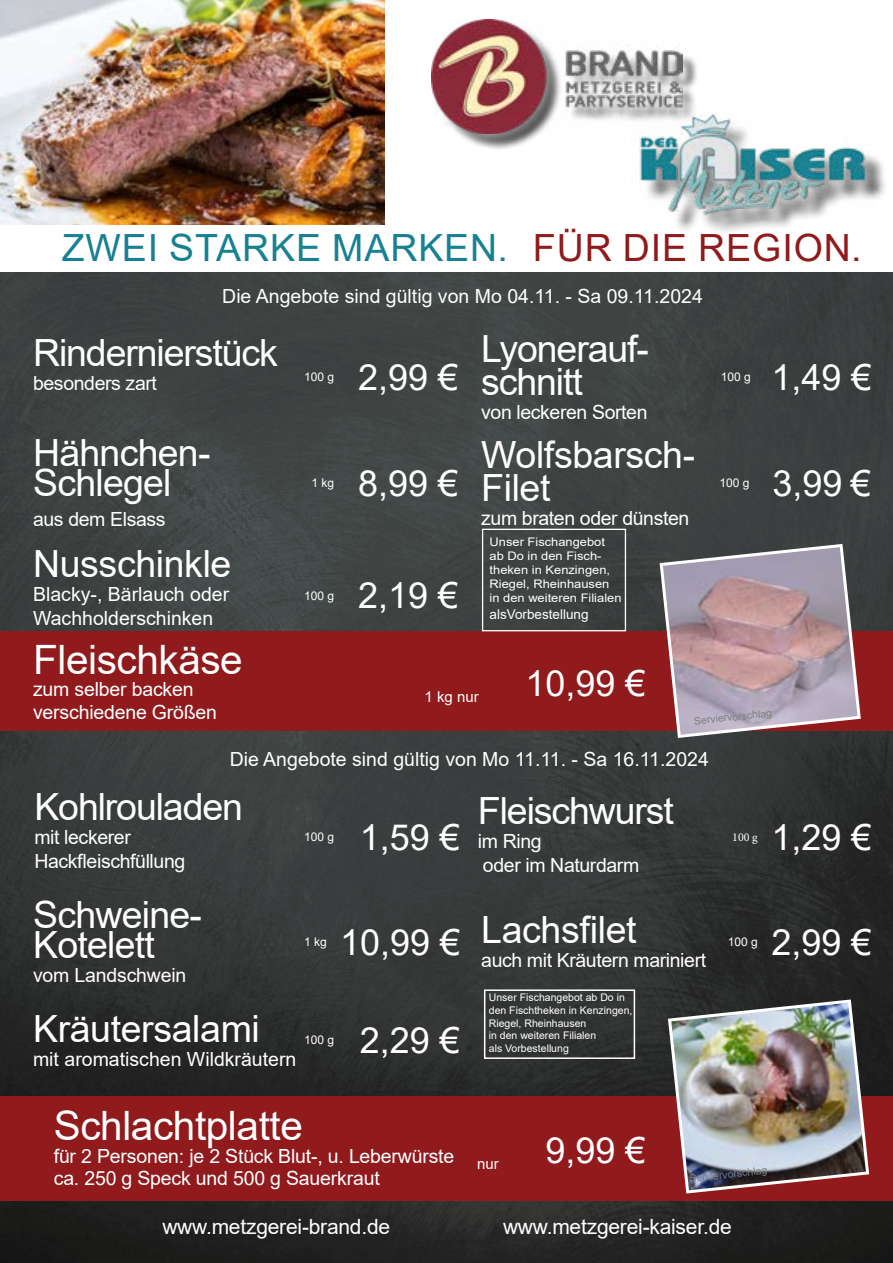
<style>
.page{position:relative;width:893px;height:1263px;background:#fff}
.page>*{position:absolute;margin:0;border:0;box-sizing:border-box;transform-origin:0 0}
.t1{font:40.5px "Arial";letter-spacing:-.01em;color:#fff}
.t2{font:37.5px/30px "Arial";letter-spacing:-.02em;color:#fff}
.t3{font:37.5px "Arial";letter-spacing:.025em;color:#178192}
.t4{font:36px "Arial";color:#fff}
.t5{font:21px "Arial";letter-spacing:-.01em;color:#fff}
.t6{font:19.5px/24px "Arial";letter-spacing:-.01em;color:#fff}
.t7{font:15px "Arial";color:#fff}
.t8{font:13.5px "Arial";color:#fff}
.t9{font:12px "Arial";color:#fff}
.t10{font:12px "Minion Pro";color:#fff}
.t11{font:11.85px/14.2px "Arial";color:#fff;scale:1.09 1}
.t12{font:10.5px/12.6px "Arial";color:#fff}
.t13{font:10.5px "Arial";color:#7e7e7d}
.s1{color:#901a1c}
</style>
<div class="page">
<img style="left:0;top:1201px;width:893px;height:62px">
<img style="left:0;top:272px;width:893px;height:824px">
<div style="left:0;top:1096px;width:893px;height:105px;background:#901a1c"></div>
<img style="left:666px;top:998px;width:205px;height:196px">
<div style="left:484px;top:989px;width:151px;height:70px;border:2px solid #fff"></div>
<img style="left:431px;top:19px;width:252px;height:115px">
<div style="left:644px;top:119px;width:243px;height:117px;background:#000;opacity:.75"></div>
<svg style="left:624px;top:99px;width:255px;height:130px"></svg>
<img style="left:631px;top:113px;width:242px;height:103px">
<div style="left:0;top:631px;width:893px;height:100px;background:#901a1c"></div>
<svg style="left:658px;top:542px;width:204px;height:198px;background:#a38b94"></svg>
<img style="left:0;top:0;width:384px;height:224px">
<div style="left:482px;top:529px;width:144px;height:102px;border:1px solid #fff"></div>
<h2 class="t3" style="left:62px;top:222px;width:801px">ZWEI STARKE MARKEN. <span class="s1">FÜR DIE REGION.</span></h2>
<p class="t6" style="left:222px;top:284px;width:482px">Die Angebote sind gültig von Mo 04.11. - Sa 09.11.2024</p>
<h2 class="t2" style="left:33px;top:338px;width:246px">Rindernierstück</h2>
<p class="t6" style="left:33px;top:371px;width:125px">besonders zart</p>
<h2 class="t2" style="left:33px;top:438px;width:179px">Hähnchen-<br>Schlegel</h2>
<p class="t6" style="left:33px;top:507px;width:134px">aus dem Elsass</p>
<h2 class="t2" style="left:33px;top:549px;width:200px">Nusschinkle</h2>
<p class="t6" style="left:33px;top:582px;width:198px">Blacky-, Bärlauch oder<br>Wachholderschinken</p>
<h1 class="t1" style="left:33px;top:631px;width:211px">Fleischkäse</h1>
<p class="t6" style="left:33px;top:677px;width:162px">zum selber backen</p>
<p class="t9" style="left:304px;top:368px;width:32px">100 g</p>
<p class="t9" style="left:311px;top:474px;width:24px">1 kg</p>
<p class="t9" style="left:304px;top:587px;width:32px">100 g</p>
<h3 class="t4" style="left:358px;top:352px;width:102px">2,99 €</h3>
<h3 class="t4" style="left:358px;top:458px;width:102px">8,99 €</h3>
<h3 class="t4" style="left:358px;top:571px;width:102px">2,19 €</h3>
<h2 class="t2" style="left:481px;top:332px;width:169px;line-height:33px">Lyonerauf&shy;schnitt</h2>
<p class="t6" style="left:481px;top:400px;width:168px">von leckeren Sorten</p>
<h2 class="t2" style="left:481px;top:438px;width:215px;line-height:33px">Wolfsbarsch-<br>Filet</h2>
<p class="t6" style="left:481px;top:506px;width:210px">zum braten oder dünsten</p>
<p class="t11" style="left:490px;top:534px;width:123px">Unser Fischangebot ab Do in den Fisch&shy;theken in Kenzingen,<br>Riegel, Rheinhausen in den weiteren Filialen</p>
<p class="t8" style="left:490px;top:604px;width:101px">alsVorbestellung</p>
<p class="t7" style="left:424px;top:687px;width:56px">1 kg nur</p>
<h3 class="t4" style="left:525px;top:659px;width:122px">10,99 €</h3>
<p class="t9" style="left:721px;top:368px;width:32px">100 g</p>
<h3 class="t4" style="left:771px;top:352px;width:102px">1,49 €</h3>
<p class="t9" style="left:720px;top:474px;width:32px">100 g</p>
<h3 class="t4" style="left:772px;top:458px;width:100px">3,99 €</h3>
<p class="t13" style="left:693px;top:714px;width:80px;rotate:-6deg">Serviervorschlag</p>
<p class="t6" style="left:230px;top:747px;width:481px">Die Angebote sind gültig von Mo 11.11. - Sa 16.11.2024</p>
<h2 class="t2" style="left:34px;top:792px;width:210px">Kohlrouladen</h2>
<p class="t6" style="left:34px;top:825px;width:152px">mit leckerer<br>Hackfleischfüllung</p>
<p class="t9" style="left:304px;top:828px;width:32px">100 g</p>
<h3 class="t4" style="left:360px;top:812px;width:102px">1,59 €</h3>
<h2 class="t2" style="left:33px;top:900px;width:171px">Schweine-<br>Kotelett</h2>
<p class="t6" style="left:33px;top:963px;width:155px">vom Landschwein</p>
<h2 class="t2" style="left:33px;top:1013px;width:228px">Kräutersalami</h2>
<p class="t6" style="left:33px;top:1046px;width:265px">mit aromatischen Wildkräutern</p>
<p class="t9" style="left:304px;top:933px;width:24px">1 kg</p>
<p class="t9" style="left:304px;top:1032px;width:32px">100 g</p>
<h3 class="t4" style="left:340px;top:917px;width:122px">10,99 €</h3>
<h3 class="t4" style="left:360px;top:1015px;width:102px">2,29 €</h3>
<h2 class="t2" style="left:478px;top:795px;width:197px">Fleischwurst</h2>
<p class="t6" style="left:478px;top:828px;width:163px">im Ring<br>oder im Naturdarm</p>
<h2 class="t2" style="left:481px;top:915px;width:157px">Lachsfilet</h2>
<p class="t6" style="left:481px;top:948px;width:227px">auch mit Kräutern mariniert</p>
<p class="t12" style="left:489px;top:991px;width:145px">Unser Fischangebot ab Do in den Fischtheken in Kenzingen,<br>Riegel, Rheinhausen<br>in den weiteren Filialen<br>als Vorbestellung</p>
<p class="t10" style="left:732px;top:829px;width:27px">100 g</p>
<h3 class="t4" style="left:771px;top:812px;width:102px">1,29 €</h3>
<p class="t9" style="left:728px;top:933px;width:32px">100 g</p>
<h3 class="t4" style="left:771px;top:917px;width:102px">2,99 €</h3>
<h1 class="t1" style="left:54px;top:1098px;width:251px">Schlachtplatte</h1>
<p class="t6" style="left:54px;top:1145px;width:402px;line-height:22.5px">für 2 Personen: je 2 Stück Blut-, u. Leberwürste ca. 250 g Speck und 500 g Sauerkraut</p>
<p class="t7" style="left:477px;top:1153px;width:23px">nur</p>
<h3 class="t4" style="left:545px;top:1125px;width:102px">9,99 €</h3>
<p class="t13" style="left:689px;top:1171px;width:80px;rotate:-6deg">Serviervorschlag</p>
<p class="t5" style="left:162px;top:1212px;width:229px">www.metzgerei-brand.de</p>
<p class="t5" style="left:503px;top:1212px;width:230px">www.metzgerei-kaiser.de</p>
</div>
